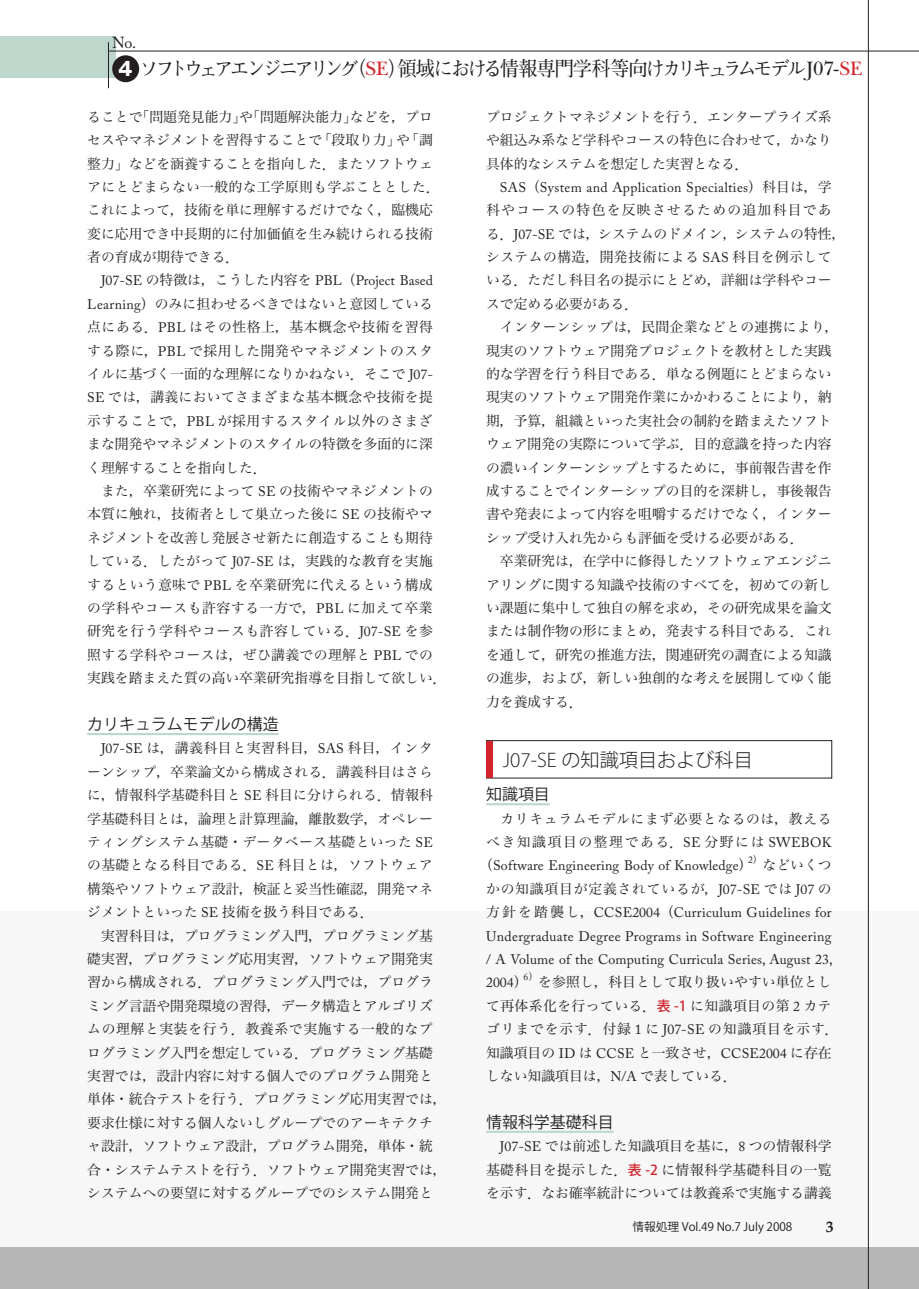
<style>
.page{position:relative;width:919px;height:1289px;background:#fff}
.page>*{position:absolute;margin:0;border:0;box-sizing:border-box;transform-origin:0 0}
.t1{font:700 20.25px "Futo Min A101 Pro";letter-spacing:-.155em;color:#231f20;scale:.95 1}
.t2{font:300 19.2px "Koz Go Pro";color:#231f20}
.見出し2{font:15.9px "Koz Go Std";color:#231f20}
.t3{font:15.9px "Adobe Caslon Pro";color:#231f20}
.t4{font:700 15.9px "Palatino";color:#231f20}
.本文{font:13.8px/23.4px "Hira Min Pro W3";color:#231f20}
.本文-2{font:13.8px/23.4px "Hira Min Pro W3";letter-spacing:.025em;color:#231f20}
.本文-3{font:13.8px/23.4px "Adobe Caslon Pro";letter-spacing:.015em;color:#231f20;text-align:justify}
.本文-4{font:13.8px "Hira Min Pro W3";letter-spacing:.115em;color:#231f20}
.本文-5{font:13.8px "Hira Min Pro W3";letter-spacing:.045em;color:#231f20}
.t5{font:11.7px "Koz Go Pro";color:#231f20}
.本文-6{font:9.6px "Adobe Caslon Pro";color:#231f20}
.s1{font-family:"Gothic MB101 Pro";font-size:19.2px;color:#fff}
.s2{font-family:"New Baskerville";font-weight:400;color:#d1232a}
.s3{font-family:"New Baskerville";font-weight:400}
.s4{font-family:"Adobe Caslon Pro"}
.s5{font-family:"Myriad Pro";font-size:21px}
.s6{font-family:"Hira Min Pro W3"}
.s7{font-family:"Koz Go Std";font-weight:500;color:#d1232a}
</style>
<div class="page">
<div style="left:0;top:911px;width:13px;height:377px;background:#f7f7f8"></div>
<div style="left:0;top:36px;width:13px;height:41px;background:#bdd7cc"></div>
<div style="left:0;top:1247px;width:13px;height:41px;background:#b7b6b7"></div>
<div style="left:13px;top:911px;width:905px;height:377px;background:#f7f7f8"></div>
<div style="left:13px;top:36px;width:103px;height:41px;background:#bdd7cc"></div>
<hr style="left:867px;top:0;width:1px;height:1288px;background:#231f20">
<hr style="left:108px;top:51px;width:810px;height:1px;background:#231f20">
<hr style="left:108px;top:42px;width:1px;height:46px;background:#231f20">
<div style="left:112px;top:55px;width:27px;height:27px;background:#231f20;border-radius:50%"></div>
<div style="left:13px;top:1247px;width:905px;height:41px;background:#b7b6b7"></div>
<hr style="left:87px;top:733px;width:192px;height:2px;background:#bdd7cc">
<hr style="left:486px;top:803px;width:64px;height:2px;background:#bdd7cc">
<hr style="left:486px;top:1130px;width:127px;height:2px;background:#bdd7cc">
<div style="left:486px;top:740px;width:346px;height:38px;border:1px solid #231f20"></div>
<div style="left:487px;top:741px;width:6px;height:36px;background:#d1232a"></div>
<p class="t3" style="left:112px;top:34px;width:26px">No.</p>
<p class="t1" style="left:118px;top:53px;width:784px"><span class="s1">4</span> ソフトウェアエンジニアリング（<span class="s2">SE</span>）領域における情報専門学科等向けカリキュラムモデル<span class="s3">J07-</span><span class="s2">SE</span></p>
<p class="本文" style="left:87px;top:104px;width:354px">ることで「問題発見能力」や「問題解決能力」などを，プロセスやマネジメントを習得することで「段取り力」や「調整力」などを涵養することを指向した．またソフトウェアにとどまらない一般的な工学原則も学ぶこととした．これによって，技術を単に理解するだけでなく，臨機応変に応用でき中長期的に付加価値を生み続けられる技術者の育成が期待できる．</p>
<p class="本文" style="left:87px;top:267px;width:347px;text-align:justify;text-indent:14px"><span class="s4">J07-SE</span> の特徴は，こうした内容を <span class="s4">PBL</span>（<span class="s4">Project Based Learning</span>）のみに担わせるべきではないと意図している点にある．<span class="s4">PBL</span> はその性格上，基本概念や技術を習得する際に，<span class="s4">PBL</span> で採用した開発やマネジメントのスタイルに基づく一面的な理解になりかねない．そこで <span class="s4">J07- SE</span> では，講義においてさまざまな基本概念や技術を提示することで，<span class="s4">PBL</span> が採用するスタイル以外のさまざまな開発やマネジメントのスタイルの特徴を多面的に深く理解することを指向した．</p>
<p class="本文-2" style="left:87px;top:478px;width:361px;text-indent:14px">また，卒業研究によって <span class="s4">SE</span> の技術やマネジメントの本質に触れ，技術者として巣立った後に <span class="s4">SE</span> の技術やマネジメントを改善し発展させ新たに創造することも期待している．したがって <span class="s4">J07-SE</span> は，実践的な教育を実施するという意味で <span class="s4">PBL</span> を卒業研究に代えるという構成の学科やコースも許容する一方で，<span class="s4">PBL</span> に加えて卒業研究を行う学科やコースも許容している．<span class="s4">J07-SE</span> を参照する学科やコースは，ぜひ講義での理解と <span class="s4">PBL</span> での実践を踏まえた質の高い卒業研究指導を目指して欲しい．</p>
<p class="見出し2" style="left:87px;top:714px;width:193px">カリキュラムモデルの構造</p>
<p class="本文" style="left:87px;top:735px;width:347px;text-align:justify;text-indent:14px"><span class="s4">J07-SE</span> は，講義科目と実習科目，<span class="s4">SAS</span> 科目，インターンシップ，卒業論文から構成される．講義科目はさらに，情報科学基礎科目と <span class="s4">SE</span> 科目に分けられる．情報科学基礎科目とは，論理と計算理論，離散数学，オペレーティングシステム基礎・データベース基礎といった <span class="s4">SE</span>の基礎となる科目である．<span class="s4">SE</span> 科目とは，ソフトウェア構築やソフトウェア設計，検証と妥当性確認，開発マネジメントといった <span class="s4">SE</span> 技術を扱う科目である．</p>
<p class="本文" style="left:87px;top:922px;width:361px">　実習科目は，プログラミング入門，プログラミング基礎実習，プログラミング応用実習，ソフトウェア開発実習から構成される．プログラミング入門では，プログラミング言語や開発環境の習得，データ構造とアルゴリズムの理解と実装を行う．教養系で実施する一般的なプログラミング入門を想定している．プログラミング基礎実習では，設計内容に対する個人でのプログラム開発と単体・統合テストを行う．プログラミング応用実習では，要求仕様に対する個人ないしグループでのアーキテクチャ設計，ソフトウェア設計，プログラム開発，単体・統合・システムテストを行う．ソフトウェア開発実習では，システムへの要望に対するグループでのシステム開発と</p>
<p class="本文" style="left:486px;top:104px;width:347px;text-align:justify">プロジェクトマネジメントを行う．エンタープライズ系や組込み系など学科やコースの特色に合わせて，かなり具体的なシステムを想定した実習となる．</p>
<p class="本文" style="left:486px;top:174px;width:361px;text-indent:14px"><span class="s4">SAS</span>（<span class="s4">System and Application Specialties</span>）科目は，学科やコースの特色を反映させるための追加科目である．<span class="s4">J07-SE</span> では，システムのドメイン，システムの特性，システムの構造，開発技術による <span class="s4">SAS</span> 科目を例示している．ただし科目名の提示にとどめ，詳細は学科やコースで定める必要がある．</p>
<p class="本文" style="left:486px;top:314px;width:354px;text-indent:14px">インターンシップは，民間企業などとの連携により，現実のソフトウェア開発プロジェクトを教材とした実践的な学習を行う科目である．単なる例題にとどまらない現実のソフトウェア開発作業にかかわることにより，納期，予算，組織といった実社会の制約を踏まえたソフトウェア開発の実際について学ぶ．目的意識を持った内容の濃いインターンシップとするために，事前報告書を作成することでインターシップの目的を深耕し，事後報告書や発表によって内容を咀嚼するだけでなく，インターシップ受け入れ先からも評価を受ける必要がある．</p>
<p class="本文" style="left:486px;top:548px;width:347px;text-align:justify">　卒業研究は，在学中に修得したソフトウェアエンジニアリングに関する知識や技術のすべてを，初めての新しい課題に集中して独自の解を求め，その研究成果を論文または制作物の形にまとめ，発表する科目である．これを通して，研究の推進方法，関連研究の調査による知識の進歩，および，新しい独創的な考えを展開してゆく能力を養成する．</p>
<p class="t2" style="left:503px;top:747px;width:251px"><span class="s5">J07-SE</span> の知識項目および科目</p>
<p class="見出し2" style="left:486px;top:784px;width:65px">知識項目</p>
<p class="本文-5" style="left:500px;top:806px;width:332px">カリキュラムモデルにまず必要となるのは，教える</p>
<p class="本文-4" style="left:486px;top:830px;width:347px">べき知識項目の整理である．<span class="s4">SE</span> 分野には <span class="s4">SWEBOK</span></p>
<p class="本文-3" style="left:479px;top:854px;width:275px"><span class="s6">（</span>Software Engineering Body of Knowledge<span class="s6">）</span></p>
<p class="本文-6" style="left:748px;top:854px;width:16px">2<span class="s6">）</span></p>
<p class="本文-3" style="left:486px;top:854px;width:348px;text-indent:276px"><span class="s6">などいくつかの知識項目が定義されているが，</span>J07-SE <span class="s6">では</span> J07 <span class="s6">の方針を踏襲し，</span>CCSE2004<span class="s6">（</span>Curriculum Guidelines for Undergraduate Degree Programs in Software Engineering / A Volume of the Computing Curricula Series, August 23, 2004<span class="s6">）</span></p>
<p class="本文-6" style="left:523px;top:971px;width:16px">6<span class="s6">）</span></p>
<p class="本文" style="left:486px;top:969px;width:354px;text-indent:52px">を参照し，科目として取り扱いやすい単位として再体系化を行っている．<span class="s7">表 -1</span> に知識項目の第 <span class="s4">2</span> カテゴリまでを示す．付録 <span class="s4">1</span> に <span class="s4">J07-SE</span> の知識項目を示す．知識項目の <span class="s4">ID</span> は <span class="s4">CCSE</span> と一致させ，<span class="s4">CCSE2004</span> に存在しない知識項目は，<span class="s4">N/A</span> で表している．</p>
<p class="見出し2" style="left:486px;top:1111px;width:129px">情報科学基礎科目</p>
<p class="本文" style="left:486px;top:1132px;width:347px;text-align:justify;text-indent:14px"><span class="s4">J07-SE</span> では前述した知識項目を基に，<span class="s4">8</span> つの情報科学基礎科目を提示した．<span class="s7">表 -2</span> に情報科学基礎科目の一覧を示す．なお確率統計については教養系で実施する講義</p>
<p class="t5" style="left:632px;top:1219px;width:161px">情報処理 Vol.49 No.7 July 2008</p>
<p class="t4" style="left:825px;top:1216px;width:9px">3</p>
</div>
